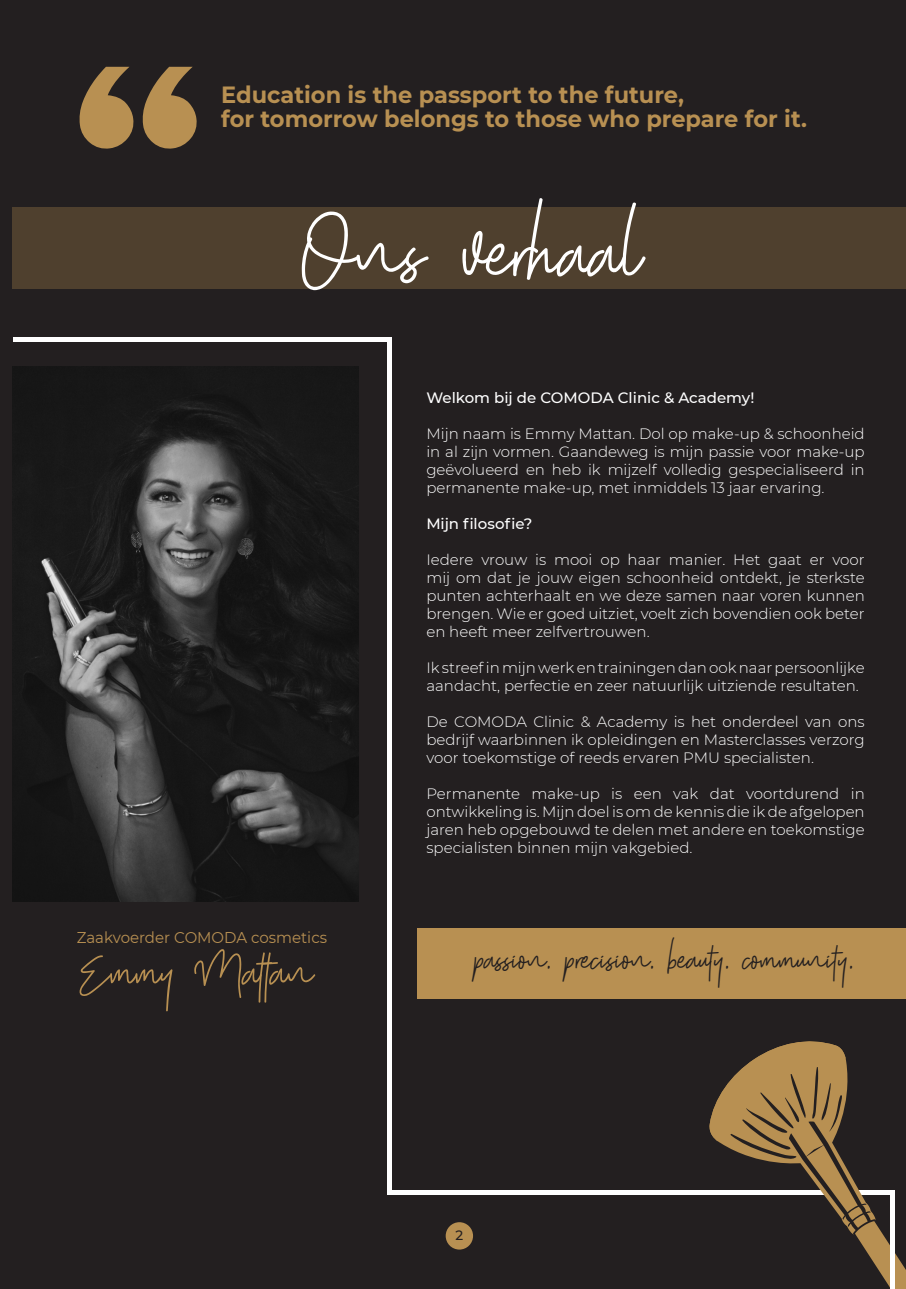
<style>
.page{position:relative;width:906px;height:1289px;background:#fff}
.page>*{position:absolute;margin:0;border:0;box-sizing:border-box;transform-origin:0 0}
.t1{font:126px "Shutter Stone Standard";color:#fff}
.t2{font:66px "Shutter Stone Standard";color:#b89052}
.t3{font:48px "Shutter Stone Standard";color:#231f20}
.t4{font:700 23.4px "Montserrat";color:#b89052;scale:.96 1}
.t5{font:15.6px "Montserrat";color:#b89052;scale:.96 1}
.t6{font:300 15px/18px "Montserrat";color:#fff;text-align:justify}
.t7{font:500 15px "Montserrat";color:#fff}
.t8{font:500 13.5px "Montserrat";color:#231f20}
</style>
<div class="page">
<div style="left:0;top:0;width:906px;height:1288px;background:#231f20"></div>
<div style="left:446px;top:1222px;width:27px;height:27px;background:#b89052;border-radius:50%"></div>
<svg style="left:142px;top:67px;width:55px;height:82px"></svg>
<svg style="left:79px;top:67px;width:55px;height:82px"></svg>
<div style="left:13px;top:207px;width:893px;height:82px;background:#4f402e"></div>
<hr style="left:13px;top:337px;width:378px;height:4px;background:#fff">
<img style="left:13px;top:367px;width:345px;height:534px">
<hr style="left:387px;top:341px;width:4px;height:853px;background:#fff">
<div style="left:387px;top:1189px;width:507px;height:5px;background:#fff"></div>
<div style="left:417px;top:928px;width:489px;height:71px;background:#b89052"></div>
<svg style="left:708px;top:1041px;width:198px;height:247px"></svg>
<hr style="left:890px;top:1189px;width:4px;height:99px;background:#fff">
<hr style="left:905px;top:324px;width:1px;height:82px;background:#b89052">
<p class="t4" style="left:221px;top:78px;width:483px">Education is the passport to the future,</p>
<p class="t4" style="left:221px;top:102px;width:611px">for tomorrow belongs to those who prepare for it.</p>
<p class="t1" style="left:302px;top:195px;width:342px">Ons verhaal</p>
<p class="t5" style="left:77px;top:926px;width:262px">Zaakvoerder COMODA cosmetics</p>
<p class="t2" style="left:80px;top:941px;width:236px">Emmy Mattan</p>
<p class="t7" style="left:426px;top:387px;width:329px">Welkom bij de COMODA Clinic &amp; Academy!</p>
<p class="t6" style="left:426px;top:424px;width:440px">Mijn naam is Emmy Mattan. Dol op make-up &amp; schoonheid in al zijn vormen. Gaandeweg is mijn passie voor make-up geëvolueerd en heb ik mijzelf volledig gespecialiseerd in permanente make-up, met inmiddels 13 jaar ervaring.</p>
<p class="t7" style="left:426px;top:513px;width:107px">Mijn filosofie?</p>
<p class="t6" style="left:426px;top:550px;width:440px">Iedere vrouw is mooi op haar manier. Het gaat er voor mij om dat je jouw eigen schoonheid ontdekt, je sterkste punten achterhaalt en we deze samen naar voren kunnen brengen. Wie er goed uitziet, voelt zich bovendien ook beter en heeft meer zelfvertrouwen.</p>
<p class="t6" style="left:426px;top:658px;width:440px">Ik streef in mijn werk en trainingen dan ook naar persoonlijke aandacht, perfectie en zeer natuurlijk uitziende resultaten.</p>
<p class="t6" style="left:426px;top:712px;width:440px">De COMODA Clinic &amp; Academy is het onderdeel van ons bedrijf waarbinnen ik opleidingen en Masterclasses verzorg voor toekomstige of reeds ervaren PMU specialisten.</p>
<p class="t6" style="left:426px;top:784px;width:440px">Permanente make-up is een vak dat voortdurend in ontwikkeling is. Mijn doel is om de kennis die ik de afgelopen jaren heb opgebouwd te delen met andere en toekomstige specialisten binnen mijn vakgebied.</p>
<p class="t3" style="left:475px;top:936px;width:381px">passion. precision. beauty. community.</p>
<p class="t8" style="left:455px;top:1226px;width:9px">2</p>
</div>
